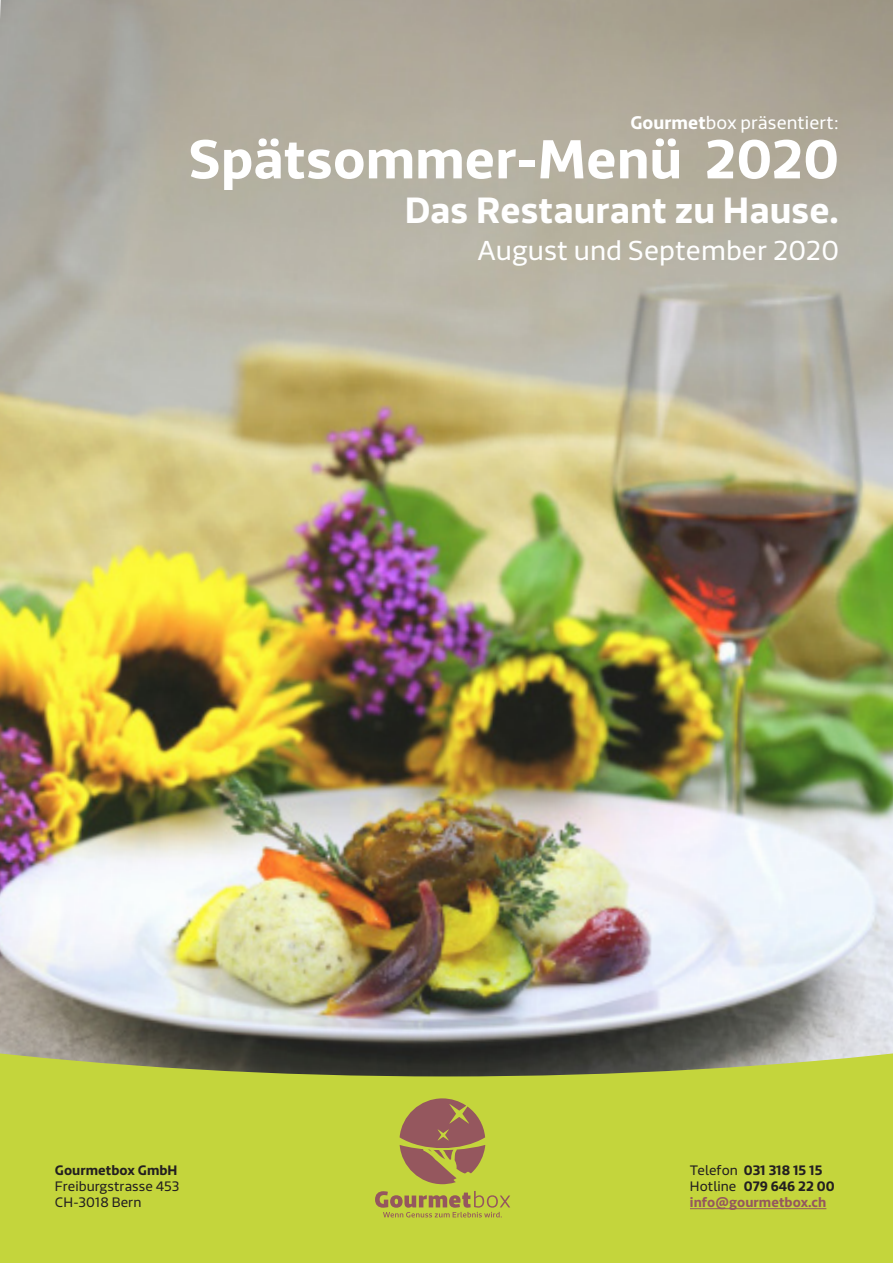
<style>
.page{position:relative;width:893px;height:1263px;background:#fff}
.page>*{position:absolute;margin:0;border:0;box-sizing:border-box;transform-origin:0 0}
.Header_Main{font:700 54px "Riona Sans";color:#fff}
.Header_Secondary{font:700 36px "Riona Sans";color:#fff}
.Header_Third{font:27px "Riona Sans";color:#fff}
.Teaser_Intro{font:18px "Riona Sans";color:#fff}
.Adress_Information{font:700 13.5px/16.2px "Riona Sans";color:#231f20}
.Adress_Information-2{font:13.5px/16.2px "Riona Sans";color:#231f20}
.s1{font-weight:700}
.s2{font-weight:400}
.s3{color:#95575e}
</style>
<div class="page">
<img style="left:0;top:0;width:893px;height:1049px">
<svg style="left:0;top:1049px;width:893px;height:214px;background:#b8c73d"></svg>
<svg style="left:400px;top:1098px;width:85px;height:86px;background:#a48152"></svg>
<svg style="left:375px;top:1191px;width:135px;height:26px;background:#b4ac46"></svg>
<hr style="left:690px;top:1208px;width:136px;height:1px;background:#95575e">
<p class="Teaser_Intro" style="left:630px;top:112px;width:210px"><span class="s1">Gourmet</span>box präsentiert:</p>
<p class="Header_Main" style="left:188px;top:125px;width:652px">Spätsommer-Menü 2020</p>
<p class="Header_Secondary" style="left:405px;top:187px;width:436px">Das Restaurant zu Hause.</p>
<p class="Header_Third" style="left:477px;top:234px;width:363px">August und September 2020</p>
<p class="Adress_Information-2" style="left:55px;top:1162px;width:126px"><span class="s1">Gourmetbox GmbH<br></span>Freiburgstrasse 453<br>CH-3018 Bern</p>
<p class="Adress_Information" style="left:690px;top:1162px;width:146px"><span class="s2">Telefon</span> 031 318 15 15<br><span class="s2">Hotline</span> 079 646 22 00 <span class="s3">info@gourmetbox.ch</span></p>
</div>
